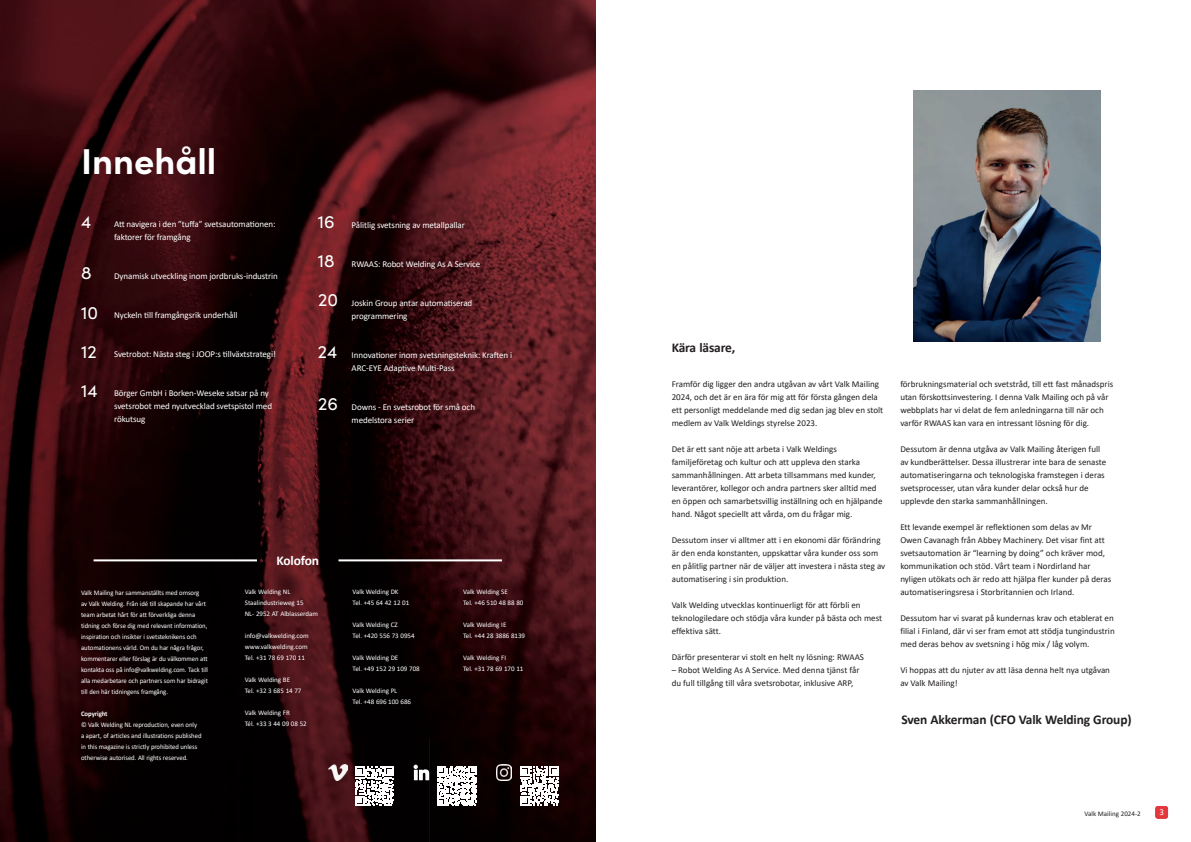
<style>
.page{position:relative;width:1191px;height:842px;background:#fff}
.page>*{position:absolute;margin:0;border:0;box-sizing:border-box;transform-origin:0 0}
.t1{font:700 36px "Sofia Pro";color:#fff}
.t2{font:18px/38.9px "Sofia Pro";color:#fff}
.t3{font:700 13.4px "Calibri";letter-spacing:-.01em;color:#231f20}
.t4{font:700 13.4px "Calibri";letter-spacing:-.01em;color:#fff}
.t5{font:9px/13px "Calibri";color:#231f20}
.t6{font:9px/13px "Calibri";letter-spacing:-.01em;color:#fff}
.t7{font:7px/11px "Calibri";letter-spacing:-.01em;color:#fff;scale:.96 1}
.t8{font:7px/11px "Calibri";letter-spacing:-.01em;color:#fff}
.t9{font:7px "Calibri";color:#231f20}
.t10{font:700 7px "Calibri";letter-spacing:-.01em;color:#fff;scale:.96 1}
</style>
<div class="page">
<div style="left:1155px;top:806px;width:13px;height:13px;background:#e1373d;border-radius:3px"></div>
<img style="left:0;top:0;width:595px;height:842px">
<img style="left:913px;top:91px;width:187px;height:250px">
<img style="left:329px;top:765px;width:18px;height:15px">
<svg style="left:355px;top:766px;width:39px;height:39px"></svg>
<svg style="left:413px;top:765px;width:16px;height:15px"></svg>
<svg style="left:437px;top:766px;width:40px;height:40px"></svg>
<svg style="left:520px;top:766px;width:39px;height:39px"></svg>
<img style="left:496px;top:765px;width:15px;height:15px">
<hr style="left:94px;top:559px;width:163px;height:2px;background:#fff">
<hr style="left:338px;top:559px;width:164px;height:2px;background:#fff">
<h1 class="t1" style="left:81px;top:134px;width:137px">Innehåll</h1>
<h2 class="t2" style="left:81px;top:201px;width:12px">4</h2>
<h2 class="t2" style="left:81px;top:252px;width:12px">8</h2>
<h2 class="t2" style="left:81px;top:292px;width:18px">10</h2>
<h2 class="t2" style="left:81px;top:331px;width:17px">12</h2>
<h2 class="t2" style="left:81px;top:370px;width:18px">14</h2>
<p class="t6" style="left:114px;top:218px;width:163px">Att navigera i den ”tuffa” svetsautomationen: faktorer för framgång</p>
<p class="t6" style="left:114px;top:270px;width:165px">Dynamisk utveckling inom jordbruks-industrin</p>
<p class="t6" style="left:114px;top:309px;width:125px">Nyckeln till framgångsrik underhåll</p>
<p class="t6" style="left:114px;top:348px;width:163px">Svetrobot: Nästa steg i JOOP:s tillväxtstrategi!</p>
<p class="t6" style="left:114px;top:387px;width:159px">Börger GmbH i Borken-Weseke satsar på ny svetsrobot med nyutvecklad svetspistol med rökutsug</p>
<h2 class="t2" style="left:318px;top:201px;width:22px">16<br>18<br>20</h2>
<h2 class="t2" style="left:318px;top:331px;width:21px">24</h2>
<h2 class="t2" style="left:318px;top:383px;width:21px">26</h2>
<p class="t6" style="left:351px;top:218px;width:115px">Pålitlig svetsning av metallpallar</p>
<p class="t6" style="left:351px;top:257px;width:130px">RWAAS: Robot Welding As A Service</p>
<p class="t6" style="left:351px;top:296px;width:122px">Joskin Group antar automatiserad programmering</p>
<p class="t6" style="left:351px;top:348px;width:162px">Innovationer inom svetsningsteknik: Kraften i<br>ARC-EYE Adaptive Multi-Pass</p>
<p class="t6" style="left:351px;top:400px;width:125px">Downs - En svetsrobot för små och medelstora serier</p>
<p class="t7" style="left:81px;top:587px;width:134px">Valk Mailing har sammanställts med omsorg<br>av Valk Welding. Från idé till skapande har vårt team arbetat hårt för att förverkliga denna tidning och förse dig med relevant information, inspiration och insikter i svetsteknikens och automationens värld. Om du har några frågor, kommentarer eller förslag är du välkommen att kontakta oss på info@valkwelding.com. Tack till alla medarbetare och partners som har bidragit till den här tidningens framgång.</p>
<p class="t10" style="left:81px;top:708px;width:29px">Copyright</p>
<p class="t7" style="left:81px;top:719px;width:127px">© Valk Welding NL reproduction, even only a apart, of articles and illustrations published in this magazine is strictly prohibited unless otherwise autorised. All rights reserved.</p>
<h3 class="t4" style="left:276px;top:551px;width:44px">Kolofon</h3>
<p class="t8" style="left:245px;top:586px;width:75px">Valk Welding NL<br>Staalindustrieweg 15<br>NL- 2952 AT Alblasserdam</p>
<p class="t8" style="left:245px;top:630px;width:65px">info@valkwelding.com www.valkwelding.com<br>Tel. +31 78 69 170 11</p>
<p class="t8" style="left:245px;top:674px;width:58px">Valk Welding BE<br>Tel. +32 3 685 14 77</p>
<p class="t8" style="left:245px;top:707px;width:63px">Valk Welding FR<br>Tél. +33 3 44 09 08 52</p>
<p class="t8" style="left:353px;top:586px;width:58px">Valk Welding DK<br>Tel. +45 64 42 12 01</p>
<p class="t8" style="left:353px;top:619px;width:63px">Valk Welding CZ<br>Tel. +420 556 73 0954</p>
<p class="t8" style="left:353px;top:652px;width:69px">Valk Welding DE<br>Tel. +49 152 29 109 708</p>
<p class="t8" style="left:353px;top:685px;width:60px">Valk Welding PL<br>Tel. +48 696 100 686</p>
<p class="t8" style="left:463px;top:586px;width:62px">Valk Welding SE<br>Tel. +46 510 48 88 80</p>
<p class="t8" style="left:463px;top:619px;width:63px">Valk Welding IE<br>Tel. +44 28 3886 8139</p>
<p class="t8" style="left:463px;top:652px;width:62px">Valk Welding FI<br>Tel. +31 78 69 170 11</p>
<h3 class="t3" style="left:671px;top:338px;width:65px">Kära läsare,</h3>
<p class="t5" style="left:671px;top:377px;width:213px">Framför dig ligger den andra utgåvan av vårt Valk Mailing 2024, och det är en ära för mig att för första gången dela ett personligt meddelande med dig sedan jag blev en stolt medlem av Valk Weldings styrelse 2023.</p>
<p class="t5" style="left:671px;top:442px;width:212px">Det är ett sant nöje att arbeta i Valk Weldings familjeföretag och kultur och att uppleva den starka sammanhållningen. Att arbeta tillsammans med kunder, leverantörer, kollegor och andra partners sker alltid med en öppen och samarbetsvillig inställning och en hjälpande hand. Något speciellt att vårda, om du frågar mig.</p>
<p class="t5" style="left:671px;top:533px;width:215px">Dessutom inser vi alltmer att i en ekonomi där förändring är den enda konstanten, uppskattar våra kunder oss som en pålitlig partner när de väljer att investera i nästa steg av automatisering i sin produktion.</p>
<p class="t5" style="left:671px;top:598px;width:212px">Valk Welding utvecklas kontinuerligt för att förbli en teknologiledare och stödja våra kunder på bästa och mest effektiva sätt.</p>
<p class="t5" style="left:671px;top:650px;width:194px">Därför presenterar vi stolt en helt ny lösning: RWAAS</p>
<p class="t5" style="left:671px;top:663px;width:189px">– Robot Welding As A Service. Med denna tjänst får du full tillgång till våra svetsrobotar, inklusive ARP,</p>
<p class="t5" style="left:900px;top:377px;width:214px">förbrukningsmaterial och svetstråd, till ett fast månadspris utan förskottsinvestering. I denna Valk Mailing och på vår webbplats har vi delat de fem anledningarna till när och varför RWAAS kan vara en intressant lösning för dig.</p>
<p class="t5" style="left:900px;top:442px;width:207px">Dessutom är denna utgåva av Valk Mailing återigen full av kundberättelser. Dessa illustrerar inte bara de senaste automatiseringarna och teknologiska framstegen i deras svetsprocesser, utan våra kunder delar också hur de upplevde den starka sammanhållningen.</p>
<p class="t5" style="left:900px;top:520px;width:212px">Ett levande exempel är reflektionen som delas av Mr Owen Cavanagh från Abbey Machinery. Det visar fint att svetsautomation är “learning by doing” och kräver mod, kommunikation och stöd. Vårt team i Nordirland har nyligen utökats och är redo att hjälpa fler kunder på deras automatiseringsresa i Storbritannien och Irland.</p>
<p class="t5" style="left:900px;top:611px;width:216px;text-align:justify">Dessutom har vi svarat på kundernas krav och etablerat en filial i Finland, där vi ser fram emot att stödja tungindustrin med deras behov av svetsning i hög mix / låg volym.</p>
<p class="t5" style="left:900px;top:663px;width:211px">Vi hoppas att du njuter av att läsa denna helt nya utgåvan av Valk Mailing!</p>
<h3 class="t3" style="left:901px;top:710px;width:232px">Sven Akkerman (CFO Valk Welding Group)</h3>
<p class="t9" style="left:1084px;top:808px;width:58px">Valk Mailing 2024-2</p>
<p class="t6" style="left:1159px;top:806px;width:6px">3</p>
</div>
